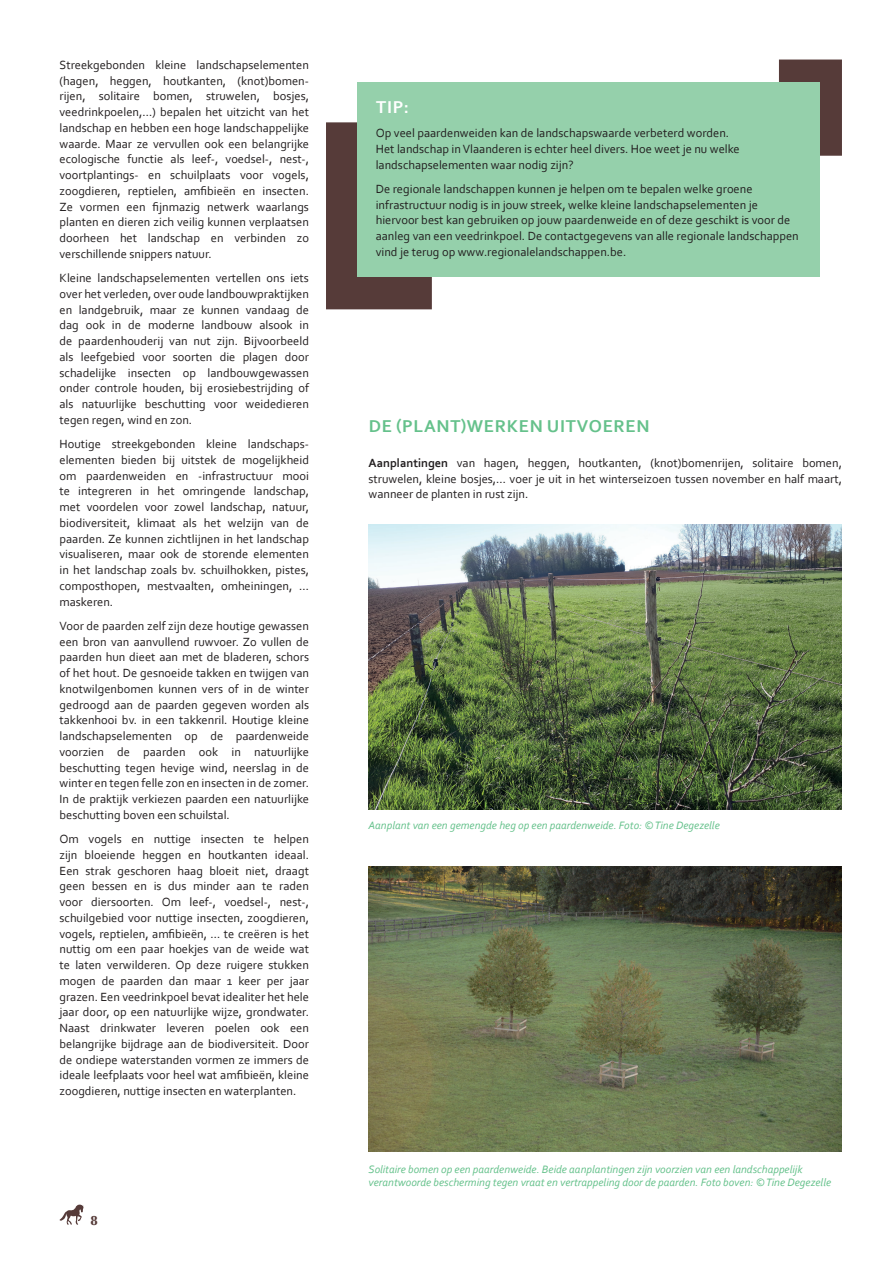
<style>
.page{position:relative;width:893px;height:1263px;background:#fff}
.page>*{position:absolute;margin:0;border:0;box-sizing:border-box;transform-origin:0 0}
.RLM_tussentitel{font:700 18px "Corbel";letter-spacing:.04em;color:#65c18b}
.RLM_lopende_tekst{font:700 18px "Corbel";color:#fff}
.t1{font:700 13.5px "Baskerville";color:#563b39}
.RLM_lopende_tekst-2{font:12.45px/15.8px "Corbel";color:#231f20;text-align:justify}
.foto_s{font:italic 11.25px/13.5px "Corbel";color:#65c18b}
.s1{font-weight:700}
</style>
<div class="page">
<svg style="left:59px;top:1204px;width:25px;height:21px"></svg>
<img style="left:369px;top:525px;width:473px;height:284px">
<img style="left:369px;top:866px;width:473px;height:285px">
<div style="left:326px;top:122px;width:106px;height:187px;background:#563b39"></div>
<div style="left:779px;top:60px;width:63px;height:96px;background:#563b39"></div>
<div style="left:357px;top:82px;width:463px;height:195px;background:#95d0ab"></div>
<p class="RLM_lopende_tekst-2" style="left:60px;top:56px;width:251px">Streekgebonden kleine landschapselementen (hagen, heggen, houtkanten, (knot)bomen&shy;rijen, solitaire bomen, struwelen, bosjes, veedrinkpoelen,…) bepalen het uitzicht van het landschap en hebben een hoge landschappelijke waarde. Maar ze vervullen ook een belangrijke ecologische functie als leef-, voedsel-, nest-, voortplantings- en schuilplaats voor vogels, zoogdieren, reptielen, amfibieën en insecten.<br>Ze vormen een fijnmazig netwerk waarlangs planten en dieren zich veilig kunnen verplaatsen doorheen het landschap en verbinden zo verschillende snippers natuur.</p>
<p class="RLM_lopende_tekst-2" style="left:60px;top:270px;width:251px">Kleine landschapselementen vertellen ons iets over het verleden, over oude landbouwpraktijken en landgebruik, maar ze kunnen vandaag de dag ook in de moderne landbouw alsook in de paardenhouderij van nut zijn. Bijvoorbeeld als leefgebied voor soorten die plagen door schadelijke insecten op landbouwgewassen onder controle houden, bij erosiebestrijding of als natuurlijke beschutting voor weidedieren tegen regen, wind en zon.</p>
<p class="RLM_lopende_tekst-2" style="left:60px;top:436px;width:251px">Houtige streekgebonden kleine landschaps&shy;elementen bieden bij uitstek de mogelijkheid om paardenweiden en -infrastructuur mooi te integreren in het omringende landschap, met voordelen voor zowel landschap, natuur, biodiversiteit, klimaat als het welzijn van de paarden. Ze kunnen zichtlijnen in het landschap visualiseren, maar ook de storende elementen in het landschap zoals bv. schuilhokken, pistes, composthopen, mestvaalten, omheiningen, … maskeren.</p>
<p class="RLM_lopende_tekst-2" style="left:60px;top:617px;width:251px">Voor de paarden zelf zijn deze houtige gewassen een bron van aanvullend ruwvoer. Zo vullen de paarden hun dieet aan met de bladeren, schors of het hout. De gesnoeide takken en twijgen van knotwilgenbomen kunnen vers of in de winter gedroogd aan de paarden gegeven worden als takkenhooi bv. in een takkenril. Houtige kleine landschapselementen op de paardenweide voorzien de paarden ook in natuurlijke beschutting tegen hevige wind, neerslag in de winter en tegen felle zon en insecten in de zomer.<br>In de praktijk verkiezen paarden een natuurlijke beschutting boven een schuilstal.</p>
<p class="RLM_lopende_tekst-2" style="left:60px;top:831px;width:251px">Om vogels en nuttige insecten te helpen zijn bloeiende heggen en houtkanten ideaal.<br>Een strak geschoren haag bloeit niet, draagt geen bessen en is dus minder aan te raden voor diersoorten. Om leef-, voedsel-, nest-, schuilgebied voor nuttige insecten, zoogdieren, vogels, reptielen, amfibieën, … te creëren is het nuttig om een paar hoekjes van de weide wat te laten verwilderen. Op deze ruigere stukken mogen de paarden dan maar 1 keer per jaar grazen. Een veedrinkpoel bevat idealiter het hele jaar door, op een natuurlijke wijze, grondwater.<br>Naast drinkwater leveren poelen ook een belangrijke bijdrage aan de biodiversiteit. Door de ondiepe waterstanden vormen ze immers de ideale leefplaats voor heel wat amfibieën, kleine zoogdieren, nuttige insecten en waterplanten.</p>
<p class="t1" style="left:90px;top:1211px;width:9px">8</p>
<p class="RLM_lopende_tekst" style="left:376px;top:96px;width:35px">TIP:</p>
<p class="RLM_lopende_tekst-2" style="left:376px;top:125px;width:366px;text-align:left">Op veel paardenweiden kan de landschapswaarde verbeterd worden.<br>Het landschap in Vlaanderen is echter heel divers. Hoe weet je nu welke landschapselementen waar nodig zijn?</p>
<p class="RLM_lopende_tekst-2" style="left:376px;top:181px;width:425px;text-align:left">De regionale landschappen kunnen je helpen om te bepalen welke groene infrastructuur nodig is in jouw streek, welke kleine landschapselementen je hiervoor best kan gebruiken op jouw paardenweide en of deze geschikt is voor de aanleg van een veedrinkpoel. De contactgegevens van alle regionale landschappen vind je terug op www.regionalelandschappen.be.</p>
<p class="RLM_tussentitel" style="left:369px;top:415px;width:282px">DE (PLANT)WERKEN UITVOEREN</p>
<p class="RLM_lopende_tekst-2" style="left:369px;top:454px;width:475px"><span class="s1">Aanplantingen</span> van hagen, heggen, houtkanten, (knot)bomenrijen, solitaire bomen, struwelen, kleine bosjes,… voer je uit in het winterseizoen tussen november en half maart, wanneer de planten in rust zijn.</p>
<p class="foto_s" style="left:369px;top:818px;width:353px">Aanplant van een gemengde heg op een paardenweide. Foto: © Tine Degezelle</p>
<p class="foto_s" style="left:369px;top:1162px;width:464px">Solitaire bomen op een paardenweide. Beide aanplantingen zijn voorzien van een landschappelijk verantwoorde bescherming tegen vraat en vertrappeling door de paarden. Foto boven: © Tine Degezelle</p>
</div>
